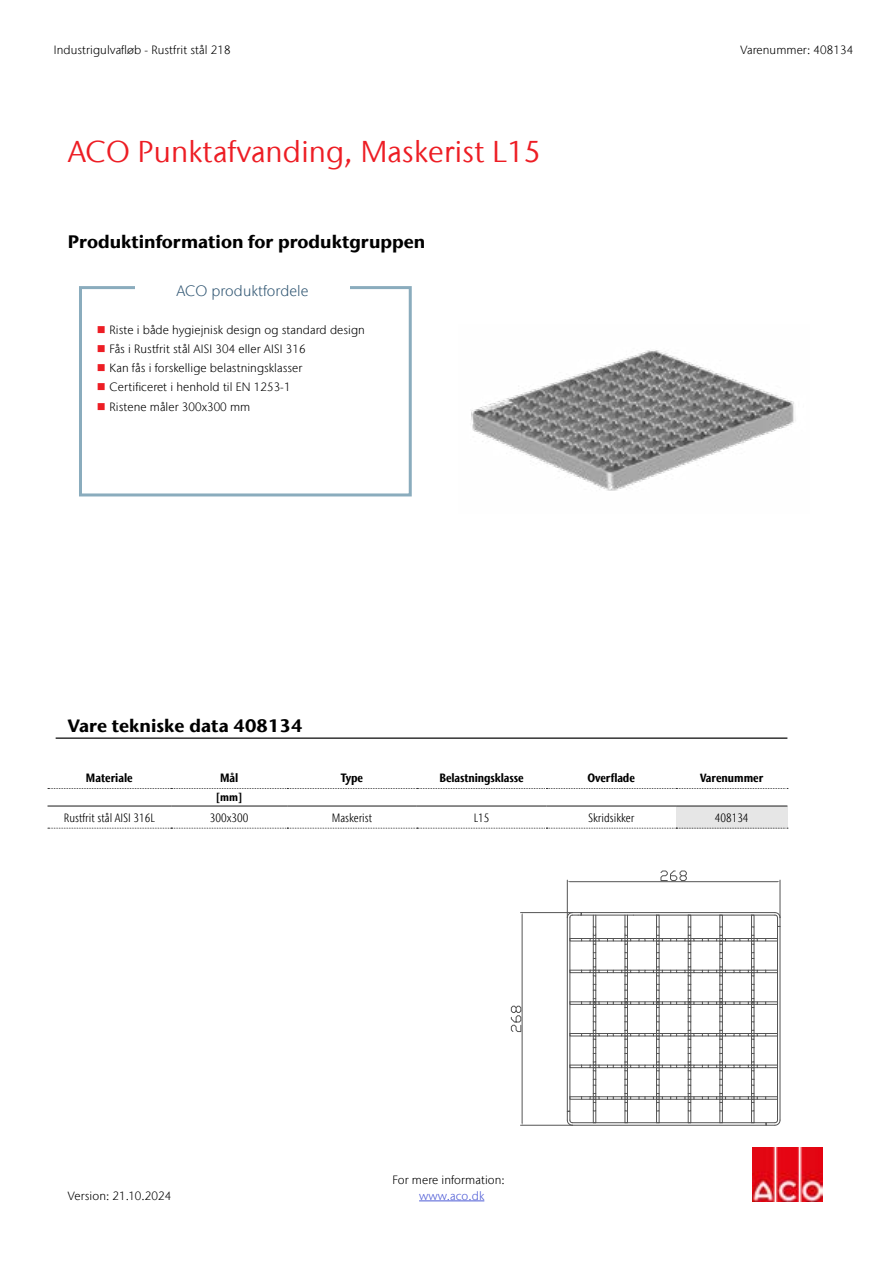
<style>
.page{position:relative;width:893px;height:1263px;background:#fff}
.page>*{position:absolute;margin:0;border:0;box-sizing:border-box;transform-origin:0 0}
.t1{font:30px "Stone Sans IIITC Com";letter-spacing:.005em;color:#ed1d24}
.t2{font:700 18px "Stone Sans IIITC Com";color:#000}
.t3{font:300 15px "Stone Sans IIITC Com";letter-spacing:.005em;color:#345975}
.t4{font:300 12px "Stone Sans IIITC Com";letter-spacing:.005em;color:#000}
.t5{font:300 condensed 12px "Stone Sans IIITC Com";color:#000}
.t6{font:700 condensed 12px "Stone Sans IIITC Com";letter-spacing:-.01em;color:#000}
.t7{font:300 12px "Stone Sans IIITC Com";letter-spacing:.005em;color:#4f5cd6}
.t8{font:700 condensed 11.25px "Stone Sans IIITC Com";color:#000}
.s1{color:#ed1d24}
</style>
<div class="page">
<div style="left:79px;top:286px;width:333px;height:210px;border:3px solid #8aacbd"></div>
<div style="left:136px;top:263px;width:214px;height:54px;background:#fff"></div>
<img style="left:471px;top:350px;width:325px;height:141px">
<div style="left:676px;top:806px;width:111px;height:22px;background:#e6e6e6"></div>
<svg style="left:48px;top:788px;width:740px;height:1px"></svg>
<svg style="left:48px;top:828px;width:740px;height:1px"></svg>
<hr style="left:48px;top:805px;width:123px;height:1px;background:#333">
<hr style="left:171px;top:805px;width:116px;height:1px;background:#333">
<hr style="left:287px;top:805px;width:130px;height:1px;background:#333">
<hr style="left:417px;top:805px;width:129px;height:1px;background:#333">
<hr style="left:546px;top:805px;width:130px;height:1px;background:#333">
<hr style="left:676px;top:805px;width:111px;height:1px;background:#333">
<hr style="left:56px;top:737px;width:731px;height:2px;background:#333">
<img style="left:752px;top:1148px;width:70px;height:53px">
<hr style="left:419px;top:1200px;width:65px;height:1px;background:#4f5cd6">
<svg style="left:567px;top:912px;width:214px;height:214px"></svg>
<hr style="left:780px;top:880px;width:1px;height:37px;background:#545454">
<hr style="left:567px;top:880px;width:1px;height:37px;background:#545454">
<hr style="left:570px;top:881px;width:208px;height:1px;background:#545454">
<svg style="left:660px;top:870px;width:27px;height:11px"></svg>
<hr style="left:520px;top:912px;width:52px;height:1px;background:#545454">
<hr style="left:520px;top:1125px;width:52px;height:1px;background:#545454">
<hr style="left:522px;top:915px;width:1px;height:208px;background:#545454">
<svg style="left:511px;top:1006px;width:11px;height:26px"></svg>
<p class="t4" style="left:54px;top:43px;width:178px">Industrigulvafløb - Rustfrit stål 218</p>
<h1 class="t1" style="left:68px;top:133px;width:474px">ACO Punktafvanding, Maskerist L15</h1>
<h2 class="t2" style="left:68px;top:230px;width:359px">Produktinformation for produktgruppen</h2>
<p class="t3" style="left:177px;top:282px;width:134px">ACO produktfordele</p>
<p class="t4" style="left:97px;top:322px;width:270px"><span class="s1">■</span> Riste i både hygiejnisk design og standard design</p>
<p class="t4" style="left:97px;top:342px;width:210px"><span class="s1">■</span> Fås i Rustfrit stål AISI 304 eller AISI 316</p>
<p class="t4" style="left:97px;top:361px;width:207px"><span class="s1">■</span> Kan fås i forskellige belastningsklasser</p>
<p class="t4" style="left:97px;top:380px;width:195px"><span class="s1">■</span> Certificeret i henhold til EN 1253-1</p>
<p class="t4" style="left:97px;top:399px;width:155px"><span class="s1">■</span> Ristene måler 300x300 mm</p>
<h2 class="t2" style="left:68px;top:714px;width:236px">Vare tekniske data 408134</h2>
<p class="t4" style="left:740px;top:43px;width:114px">Varenummer: 408134</p>
<p class="t6" style="left:86px;top:770px;width:48px">Materiale</p>
<p class="t6" style="left:220px;top:770px;width:20px">Mål</p>
<p class="t6" style="left:341px;top:770px;width:24px">Type</p>
<p class="t6" style="left:440px;top:770px;width:86px">Belastningsklasse</p>
<p class="t6" style="left:588px;top:770px;width:49px">Overflade</p>
<p class="t6" style="left:700px;top:770px;width:65px">Varenummer</p>
<p class="t8" style="left:216px;top:790px;width:28px">[mm]</p>
<p class="t5" style="left:64px;top:810px;width:92px">Rustfrit stål AISI 316L</p>
<p class="t5" style="left:210px;top:810px;width:40px">300x300</p>
<p class="t5" style="left:332px;top:810px;width:42px">Maskerist</p>
<p class="t5" style="left:474px;top:810px;width:17px">L15</p>
<p class="t5" style="left:588px;top:810px;width:48px">Skridsikker</p>
<p class="t5" style="left:715px;top:810px;width:35px">408134</p>
<p class="t4" style="left:68px;top:1188px;width:105px">Version: 21.10.2024</p>
<p class="t4" style="left:392px;top:1172px;width:114px">For mere information:</p>
<p class="t7" style="left:419px;top:1188px;width:67px">www.aco.dk</p>
</div>
